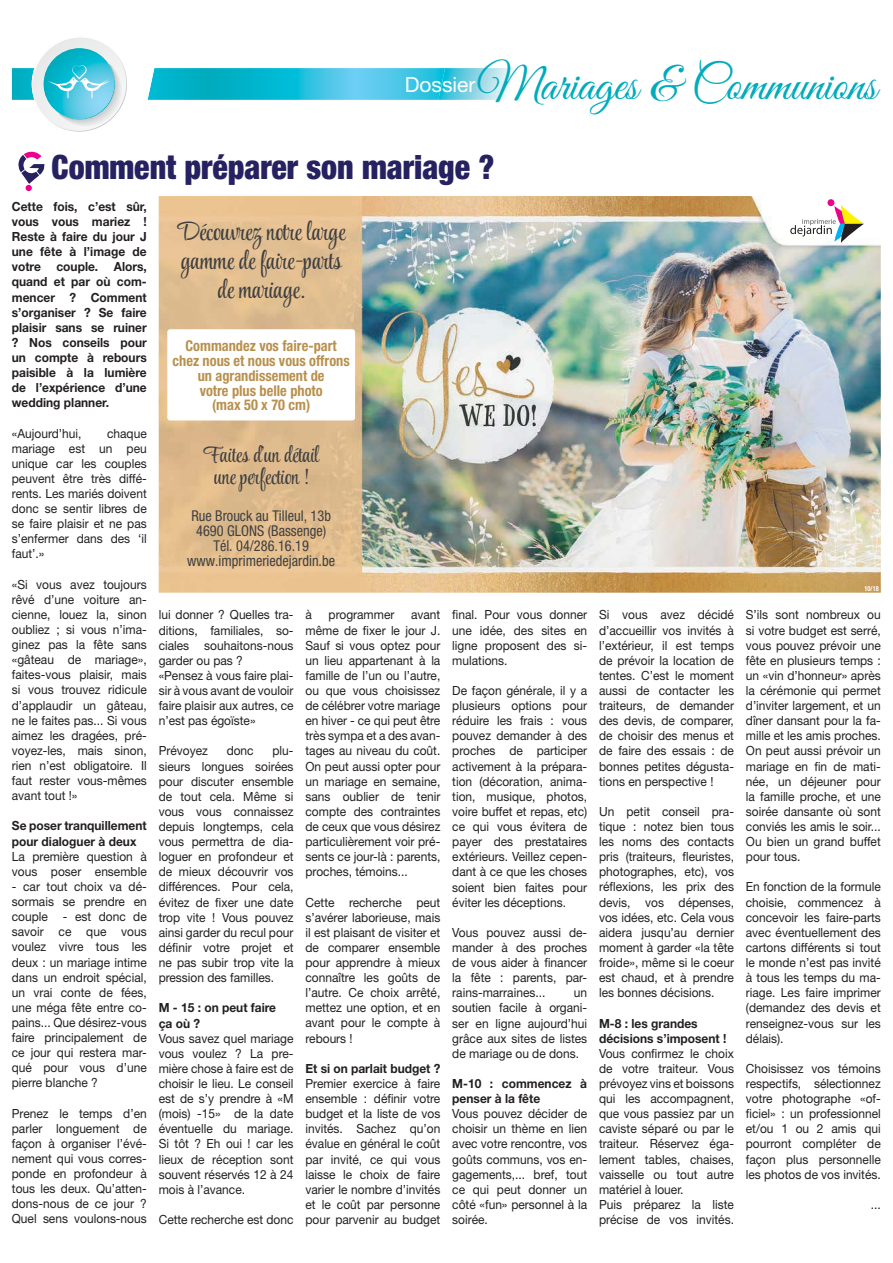
<style>
.page{position:relative;width:893px;height:1263px;background:#fff}
.page>*{position:absolute;margin:0;border:0;box-sizing:border-box;transform-origin:0 0}
.t1{font:49.05px "Great Vibes";color:#00abbc}
.t2{font:900 condensed 33.6px "Helvetica Neue";color:#262261;scale:.95 1}
.t3{font:25.65px/29.4px "Style Script";color:#404041;text-align:center}
.t4{font:22.35px/22.4px "Style Script";color:#404041;text-align:center}
.t5{font:21px "Helvetica Neue";color:#fff}
.t6{font:700 condensed 15px/15px "Helvetica Neue";color:#b8904d;text-align:center;scale:.96 1}
.t7{font:condensed 15px/15px "Helvetica Neue";color:#404041;text-align:center;scale:.96 1}
.t8{font:12.6px/15.1px "Helvetica Neue";color:#231f20;text-align:justify;scale:.95 1}
.t9{font:700 12.6px/15.1px "Helvetica Neue";color:#231f20;scale:.95 1}
.t10{font:700 condensed 7.05px "Helvetica Neue";color:#fff;scale:.9 1}
</style>
<div class="page">
<svg style="left:12px;top:38px;width:501px;height:94px"></svg>
<img style="left:159px;top:196px;width:722px;height:397px">
<svg style="left:790px;top:205px;width:74px;height:38px"></svg>
<div style="left:827px;top:199px;width:7px;height:7px;background:#ec008c;border-radius:50%"></div>
<svg style="left:167px;top:329px;width:188px;height:91px"></svg>
<svg style="left:18px;top:151px;width:26px;height:40px"></svg>
<h1 class="t1" style="left:477px;top:57px;width:401px">Mariages &amp; Communions</h1>
<h3 class="t5" style="left:405px;top:77px;width:72px">Dossier</h3>
<h2 class="t2" style="left:52px;top:155px;width:468px">Comment préparer son mariage ?</h2>
<p class="t9" style="left:12px;top:200px;width:143px;text-align:justify">Cette fois, c’est sûr, vous vous mariez !<br>Reste à faire du jour J une fête à l’image de votre couple. Alors, quand et par où com&shy;mencer ? Comment s’organiser ? Se faire plaisir sans se ruiner ? Nos conseils pour un compte à rebours paisible à la lumière de l’expérience d’une wedding planner.</p>
<p class="t8" style="left:12px;top:427px;width:75px">«Aujourd’hui,</p>
<h3 class="t3" style="left:177px;top:220px;width:170px">Découvrez notre large gamme de faire-parts de mariage.</h3>
<p class="t6" style="left:173px;top:339px;width:186px">Commandez vos faire-part chez nous et nous vous offrons un agrandissement de<br>votre plus belle photo<br>(max 50 x 70 cm)</p>
<p class="t8" style="left:12px;top:427px;width:143px;text-indent:95px">chaque mariage est un peu unique car les couples peuvent être très diffé&shy;rents. Les mariés doivent donc se sentir libres de se faire plaisir et ne pas s’enfermer dans des ‘il faut’.»</p>
<p class="t8" style="left:12px;top:578px;width:143px">«Si vous avez toujours rêvé d’une voiture an&shy;cienne, louez la, sinon oubliez ; si vous n’ima&shy;ginez pas la fête sans «gâteau de mariage», faites-vous plaisir, mais si vous trouvez ridicule d’applaudir un gâteau, ne le faites pas... Si vous aimez les dragées, pré&shy;voyez-les, mais sinon, rien n’est obligatoire. Il faut rester vous-mêmes avant tout !»</p>
<p class="t9" style="left:12px;top:820px;width:143px">Se poser tranquillement pour dialoguer à deux</p>
<p class="t8" style="left:12px;top:850px;width:143px">La première question à vous poser ensemble</p>
<p class="t8" style="left:12px;top:880px;width:143px">- car tout choix va dé&shy;sormais se prendre en couple - est donc de savoir ce que vous voulez vivre tous les deux : un mariage intime dans un endroit spécial, un vrai conte de fées, une méga fête entre co&shy;pains... Que désirez-vous faire principalement de ce jour qui restera mar&shy;qué pour vous d’une pierre blanche ?</p>
<p class="t8" style="left:12px;top:1107px;width:143px">Prenez le temps d’en parler longuement de façon à organiser l’évé&shy;nement qui vous corres&shy;ponde en profondeur à tous les deux. Qu’atten&shy;dons-nous de ce jour ?<br>Quel sens voulons-nous</p>
<h3 class="t4" style="left:203px;top:446px;width:117px">Faites d’un détail une perfection !</h3>
<p class="t7" style="left:187px;top:509px;width:155px">Rue Brouck au Tilleul, 13b<br>4690 GLONS (Bassenge)<br>Tél. 04/286.16.19 www.imprimeriedejardin.be</p>
<p class="t8" style="left:305px;top:609px;width:8px">à</p>
<p class="t8" style="left:329px;top:609px;width:71px">programmer</p>
<p class="t8" style="left:159px;top:609px;width:143px;text-align:left">lui donner ? Quelles tra&shy;ditions, familiales, so&shy;ciales souhaitons-nous garder ou pas ?<br>«Pensez à vous faire plai&shy;sir à vous avant de vouloir faire plaisir aux autres, ce n’est pas égoïste»</p>
<p class="t8" style="left:159px;top:745px;width:53px">Prévoyez</p>
<p class="t8" style="left:227px;top:745px;width:30px">donc</p>
<p class="t8" style="left:452px;top:609px;width:143px">final. Pour vous donner une idée, des sites en ligne proposent des si&shy;mulations.</p>
<p class="t8" style="left:452px;top:684px;width:143px">De façon générale, il y a plusieurs options pour réduire les frais : vous pouvez demander à des proches de participer activement à la prépara&shy;tion (décoration, anima&shy;tion, musique, photos, voire buffet et repas, etc) ce qui vous évitera de payer des prestataires extérieurs. Veillez cepen&shy;dant à ce que les choses soient bien faites pour éviter les déceptions.</p>
<p class="t8" style="left:452px;top:926px;width:143px">Vous pouvez aussi de&shy;mander à des proches de vous aider à financer la fête : parents, par&shy;rains-marraines...</p>
<p class="t8" style="left:305px;top:609px;width:143px;text-indent:106px">avant même de fixer le jour J.<br>Sauf si vous optez pour un lieu appartenant à la famille de l’un ou l’autre, ou que vous choisissez de célébrer votre mariage en hiver - ce qui peut être très sympa et a des avan&shy;tages au niveau du coût.<br>On peut aussi opter pour un mariage en semaine, sans oublier de tenir compte des contraintes de ceux que vous désirez particulièrement voir pré&shy;sents ce jour-là : parents, proches, témoins...</p>
<p class="t8" style="left:305px;top:896px;width:143px">Cette recherche peut s’avérer laborieuse, mais il est plaisant de visiter et de comparer ensemble pour apprendre à mieux connaître les goûts de l’autre. Ce choix arrêté, mettez une option, et en avant pour le compte à rebours !</p>
<p class="t9" style="left:305px;top:1062px;width:143px">Et si on parlait budget ?</p>
<p class="t8" style="left:305px;top:1077px;width:143px">Premier exercice à faire ensemble : définir votre budget et la liste de vos invités. Sachez qu’on évalue en général le coût par invité, ce qui vous laisse le choix de faire varier le nombre d’invités et le coût par personne pour parvenir au budget</p>
<p class="t8" style="left:159px;top:745px;width:143px;text-indent:114px">plu&shy;sieurs longues soirées pour discuter ensemble de tout cela. Même si vous vous connaissez depuis longtemps, cela vous permettra de dia&shy;loguer en profondeur et de mieux découvrir vos différences. Pour cela, évitez de fixer une date trop vite ! Vous pouvez ainsi garder du recul pour définir votre projet et ne pas subir trop vite la pression des familles.</p>
<p class="t9" style="left:159px;top:1001px;width:125px">M - 15 : on peut faire ça où ?</p>
<p class="t8" style="left:159px;top:1032px;width:143px">Vous savez quel mariage vous voulez ? La pre&shy;mière chose à faire est de choisir le lieu. Le conseil est de s’y prendre à «M (mois) -15» de la date éventuelle du mariage.<br>Si tôt ? Eh oui ! car les lieux de réception sont souvent réservés 12 à 24 mois à l’avance.</p>
<p class="t8" style="left:159px;top:1213px;width:143px">Cette recherche est donc</p>
<p class="t8" style="left:452px;top:986px;width:143px;text-indent:122px">un soutien facile à organi&shy;ser en ligne aujourd’hui grâce aux sites de listes de mariage ou de dons.</p>
<p class="t9" style="left:452px;top:1077px;width:143px">M-10 : commencez à penser à la fête</p>
<p class="t8" style="left:452px;top:1107px;width:143px">Vous pouvez décider de choisir un thème en lien avec votre rencontre, vos goûts communs, vos en&shy;gagements,... bref, tout ce qui peut donner un côté «fun» personnel à la soirée.</p>
<p class="t8" style="left:599px;top:609px;width:143px">Si vous avez décidé d’accueillir vos invités à l’extérieur, il est temps de prévoir la location de tentes. C’est le moment aussi de contacter les traiteurs, de demander des devis, de comparer, de choisir des menus et de faire des essais : de bonnes petites dégusta&shy;tions en perspective !</p>
<p class="t8" style="left:599px;top:805px;width:143px">Un petit conseil pra&shy;tique : notez bien tous les noms des contacts pris (traiteurs, fleuristes, photographes, etc), vos réflexions, les prix des devis, vos dépenses, vos idées, etc. Cela vous aidera jusqu’au dernier moment à garder «la tête froide», même si le coeur est chaud, et à prendre les bonnes décisions.</p>
<p class="t9" style="left:599px;top:1017px;width:136px">M-8 : les grandes décisions s’imposent !</p>
<p class="t8" style="left:599px;top:1047px;width:143px;text-align:left">Vous confirmez le choix de votre traiteur. Vous prévoyez vins et boissons qui les accompagnent, que vous passiez par un caviste séparé ou par le traiteur. Réservez éga&shy;lement tables, chaises, vaisselle ou tout autre matériel à louer.<br>Puis préparez la liste précise de vos invités.</p>
<p class="t10" style="left:864px;top:586px;width:17px">10/18</p>
<p class="t8" style="left:746px;top:609px;width:143px">S’ils sont nombreux ou si votre budget est serré, vous pouvez prévoir une fête en plusieurs temps : un «vin d’honneur» après la cérémonie qui permet d’inviter largement, et un dîner dansant pour la fa&shy;mille et les amis proches.<br>On peut aussi prévoir un mariage en fin de mati&shy;née, un déjeuner pour la famille proche, et une soirée dansante où sont conviés les amis le soir...<br>Ou bien un grand buffet pour tous.</p>
<p class="t8" style="left:746px;top:881px;width:143px">En fonction de la formule choisie, commencez à concevoir les faire-parts avec éventuellement des cartons différents si tout le monde n’est pas invité à tous les temps du ma&shy;riage. Les faire imprimer (demandez des devis et renseignez-vous sur les délais).</p>
<p class="t8" style="left:746px;top:1062px;width:143px">Choisissez vos témoins respectifs, sélectionnez votre photographe «of&shy;ficiel» : un professionnel et/ou 1 ou 2 amis qui pourront compléter de façon plus personnelle les photos de vos invités.</p>
<p class="t8" style="left:871px;top:1198px;width:12px">...</p>
</div>
